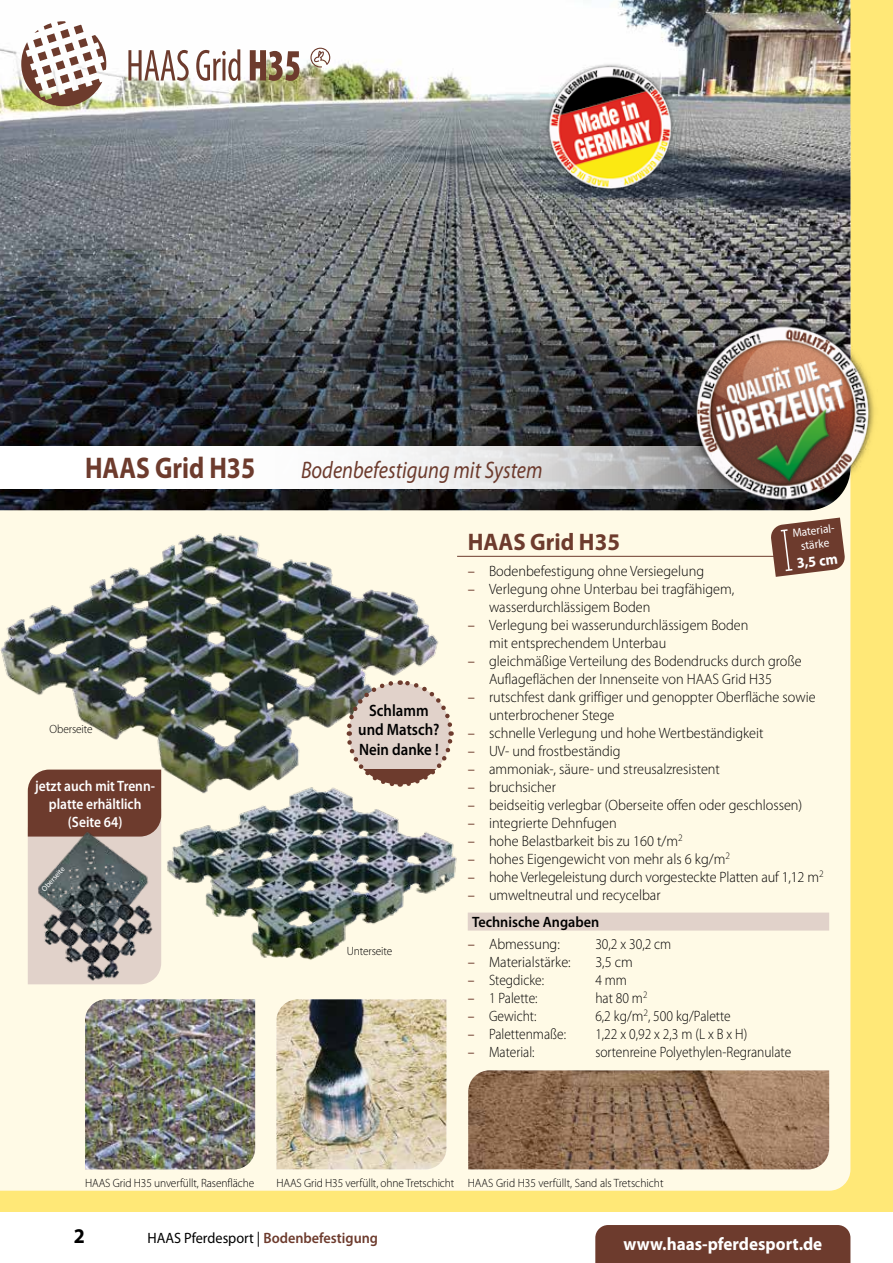
<style>
.page{position:relative;width:893px;height:1263px;background:#fff}
.page>*{position:absolute;margin:0;border:0;box-sizing:border-box;transform-origin:0 0}
.t1{font:700 30px "Myriad Pro";color:#6d3b2d;scale:.85 1}
.t2{font:italic 24px "Myriad Pro";color:#6d3b2d;scale:.85 1}
.t3{font:700 24px "Myriad Pro";color:#6d3b2d;scale:.95 1}
.t4{font:700 21px "Myriad Pro";color:#000;scale:.95 1}
.t5{font:700 18px "Myriad Pro";color:#fff;scale:.95 1}
.t6{font:600 16.5px/19.5px "Myriad Pro";color:#000;text-align:center;scale:.9 1}
.t7{font:300 15px/18px "Myriad Pro";color:#000;scale:.95 1}
.t8{font:300 15px "Myriad Pro";color:#000;scale:.9 1}
.t9{font:600 15px/18px "Myriad Pro";color:#fff;text-align:center;scale:.9 1}
.t10{font:15px "Myriad Pro";color:#000;scale:.95 1}
.t11{font:700 15px "Myriad Pro";color:#fff;scale:.95 1}
.t12{font:300 12px "Myriad Pro";letter-spacing:-.01em;color:#000;scale:.95 1}
.t13{font:12px/13.5px "Myriad Pro";color:#fff;text-align:center;scale:.95 1}
.t14{font:7.5px "Myriad Pro";color:#fff}
.s1{font-weight:400;color:#6d3b2d}
.s2{font-weight:600}
.s3{font-weight:600;color:#6d3b2d}
</style>
<div class="page">
<div style="left:0;top:0;width:893px;height:1212px;background:#ffe877"></div>
<div style="left:595px;top:1225px;width:255px;height:38px;background:#6d3b2d"></div>
<div style="left:0;top:510px;width:850px;height:681px;background:#fffae6"></div>
<img style="left:162px;top:770px;width:301px;height:202px">
<img style="left:468px;top:1070px;width:361px;height:99px">
<img style="left:85px;top:999px;width:170px;height:170px">
<img style="left:276px;top:999px;width:170px;height:170px">
<img style="left:0;top:510px;width:443px;height:294px">
<hr style="left:457px;top:556px;width:372px;height:1px;background:#6d3b2d">
<div style="left:468px;top:912px;width:361px;height:18px;background:#e1d2ca"></div>
<svg style="left:28px;top:769px;width:133px;height:215px;background:#8b6256"></svg>
<img style="left:36px;top:829px;width:117px;height:154px">
<img style="left:0;top:0;width:850px;height:510px">
<svg style="left:0;top:446px;width:684px;height:43px;background:#ececec"></svg>
<svg style="left:14px;top:18px;width:92px;height:88px;background:#ccbeb2"></svg>
<svg style="left:128px;top:49px;width:171px;height:32px;background:#c2afa7"></svg>
<svg style="left:310px;top:48px;width:20px;height:20px"></svg>
<div style="left:684px;top:314px;width:197px;height:196px;background:#000;opacity:.3"></div>
<img style="left:689px;top:312px;width:189px;height:201px">
<img style="left:544px;top:56px;width:134px;height:143px">
<svg style="left:344px;top:678px;width:111px;height:111px;background:#d5c6ba"></svg>
<svg style="left:770px;top:517px;width:75px;height:60px;background:#8e6657"></svg>
<h1 class="t1" style="left:85px;top:451px;width:202px">HAAS Grid H35</h1>
<h2 class="t2" style="left:301px;top:457px;width:286px">Bodenbefestigung mit System</h2>
<p class="t12" style="left:50px;top:722px;width:47px">Oberseite</p>
<p class="t9" style="left:35px;top:777px;width:135px">jetzt auch mit Trenn&shy;platte erhältlich (Seite 64)</p>
<p class="t14" style="left:40px;top:887px;width:32px;rotate:-48deg">Oberseite</p>
<p class="t6" style="left:358px;top:701px;width:92px">Schlamm und Matsch?<br>Nein danke !</p>
<p class="t12" style="left:347px;top:944px;width:50px">Unterseite</p>
<p class="t13" style="left:792px;top:527px;width:49px;rotate:-7deg">Material&shy;stärke</p>
<p class="t11" style="left:796px;top:555px;width:45px;rotate:-7deg">3,5 cm</p>
<h2 class="t3" style="left:468px;top:528px;width:162px">HAAS Grid H35</h2>
<p class="t7" style="left:468px;top:562px;width:250px"><span class="s1">–</span> Bodenbefestigung ohne Versiegelung</p>
<p class="t7" style="left:489px;top:580px;width:260px;text-indent:-21px"><span class="s1">–</span> Verlegung ohne Unterbau bei tragfähigem, wasserdurchlässigem Boden</p>
<p class="t7" style="left:489px;top:616px;width:275px;text-indent:-21px"><span class="s1">–</span> Verlegung bei wasserundurchlässigem Boden mit entsprechendem Unterbau</p>
<p class="t7" style="left:468px;top:652px;width:353px;text-align:center"><span class="s1">–</span> gleichmäßige Verteilung des Bodendrucks durch große<br>Auflageflächen der Innenseite von HAAS Grid H35</p>
<p class="t7" style="left:489px;top:688px;width:345px;text-indent:-21px"><span class="s1">–</span> rutschfest dank griffiger und genoppter Oberfläche sowie unterbrochener Stege</p>
<p class="t7" style="left:468px;top:724px;width:313px"><span class="s1">–</span> schnelle Verlegung und hohe Wertbeständigkeit</p>
<p class="t7" style="left:468px;top:742px;width:162px"><span class="s1">–</span> UV- und frostbeständig</p>
<p class="t7" style="left:468px;top:760px;width:267px"><span class="s1">–</span> ammoniak-, säure- und streusalzresistent</p>
<p class="t7" style="left:468px;top:778px;width:94px"><span class="s1">–</span> bruchsicher</p>
<p class="t7" style="left:468px;top:796px;width:354px"><span class="s1">–</span> beidseitig verlegbar (Oberseite offen oder geschlossen)</p>
<p class="t7" style="left:468px;top:814px;width:158px"><span class="s1">–</span> integrierte Dehnfugen</p>
<p class="t7" style="left:468px;top:832px;width:228px"><span class="s1">–</span> hohe Belastbarkeit bis zu 160 t/m<sup>2</sup></p>
<p class="t7" style="left:468px;top:850px;width:278px"><span class="s1">–</span> hohes Eigengewicht von mehr als 6 kg/m<sup>2</sup></p>
<p class="t7" style="left:468px;top:868px;width:376px"><span class="s1">–</span> hohe Verlegeleistung durch vorgesteckte Platten auf 1,12 m<sup>2</sup></p>
<p class="t7" style="left:468px;top:882px;width:205px;line-height:26.5px"><span class="s1">–</span> umweltneutral und recycelbar<br><span class="s2">Technische Angaben</span></p>
<p class="t7" style="left:468px;top:935px;width:98px"><span class="s1">–</span> Abmessung:</p>
<p class="t8" style="left:595px;top:936px;width:86px">30,2 x 30,2 cm</p>
<p class="t7" style="left:468px;top:953px;width:110px"><span class="s1">–</span> Materialstärke:</p>
<p class="t7" style="left:595px;top:953px;width:41px">3,5 cm</p>
<p class="t8" style="left:468px;top:972px;width:86px"><span class="s1">–</span> Stegdicke:</p>
<p class="t8" style="left:595px;top:972px;width:37px">4 mm</p>
<p class="t8" style="left:468px;top:990px;width:79px"><span class="s1">–</span> 1 Palette:</p>
<p class="t8" style="left:595px;top:990px;width:59px">hat 80 m<sup>2</sup></p>
<p class="t8" style="left:468px;top:1008px;width:78px"><span class="s1">–</span> Gewicht:</p>
<p class="t8" style="left:595px;top:1008px;width:152px">6,2 kg/m<sup>2</sup>, 500 kg/Palette</p>
<p class="t8" style="left:468px;top:1026px;width:111px"><span class="s1">–</span> Palettenmaße:</p>
<p class="t8" style="left:595px;top:1026px;width:170px">1,22 x 0,92 x 2,3 m (L x B x H)</p>
<p class="t8" style="left:468px;top:1044px;width:76px"><span class="s1">–</span> Material:</p>
<p class="t8" style="left:595px;top:1044px;width:219px">sortenreine Polyethylen-Regranulate</p>
<p class="t12" style="left:276px;top:1176px;width:189px">HAAS Grid H35 verfüllt, ohne Tretschicht</p>
<p class="t12" style="left:85px;top:1176px;width:180px">HAAS Grid H35 unverfüllt, Rasenfläche</p>
<p class="t12" style="left:468px;top:1176px;width:208px">HAAS Grid H35 verfüllt, Sand als Tretschicht</p>
<h3 class="t4" style="left:74px;top:1224px;width:13px">2</h3>
<p class="t10" style="left:147px;top:1230px;width:244px">HAAS Pferdesport | <span class="s3">Bodenbefestigung</span></p>
<p class="t5" style="left:623px;top:1234px;width:211px">www.haas-pferdesport.de</p>
</div>
